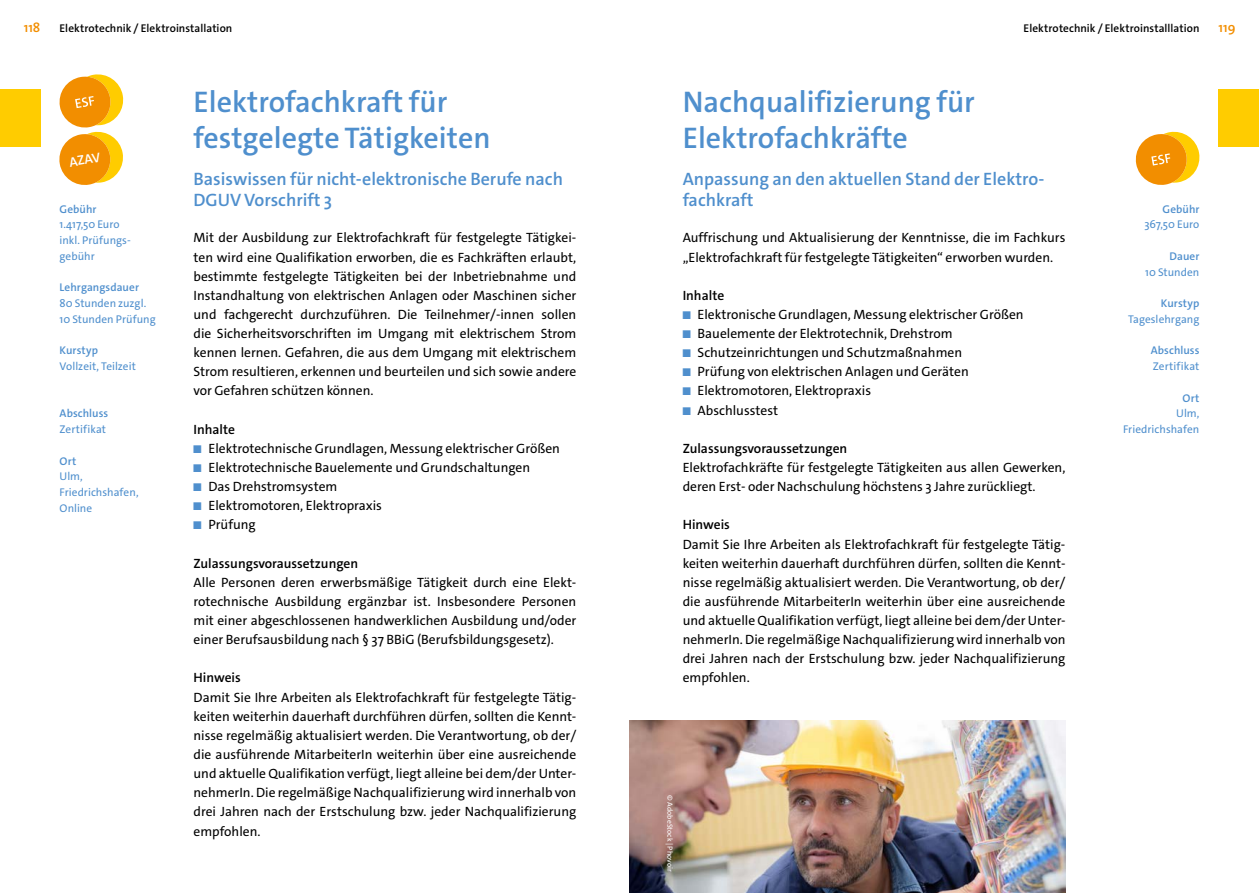
<style>
.page{position:relative;width:1259px;height:893px;background:#fff}
.page>*{position:absolute;margin:0;border:0;box-sizing:border-box;transform-origin:0 0}
.t1{font:600 30px/36px "The Sans C4 s";color:#4f8fcd}
.t2{font:600 18px/21.6px "The Sans C4 s";color:#4f8fcd}
.t3{font:13.5px/19.2px "The Sans C4 s";color:#000;text-align:justify}
.t4{font:600 13.5px "The Sans C4 s";color:#000}
.t5{font:600 13.5px "The Sans C4 s";color:#f28e00}
.t6{font:600 13.5px "The Sans C4 s";color:#fff}
.t7{font:11.25px/15.8px "The Sans C4 s";letter-spacing:.005em;color:#4f8fcd}
.t8{font:600 11.25px "The Sans C4 s";letter-spacing:.005em;color:#000}
.t9{font:600 11.25px "The Sans C4 s";letter-spacing:.01em;color:#4f8fcd}
.t10{font:7.5px "The Sans C4 s";letter-spacing:.015em;color:#fff}
.s1{font-size:11.4px;color:#4f8fcd}
</style>
<div class="page">
<img style="left:629px;top:721px;width:436px;height:172px">
<div style="left:0;top:89px;width:40px;height:58px;background:#fc0"></div>
<div style="left:1218px;top:89px;width:41px;height:58px;background:#fc0"></div>
<svg style="left:59px;top:74px;width:65px;height:111px"></svg>
<svg style="left:1135px;top:131px;width:65px;height:54px"></svg>
<p class="t5" style="left:24px;top:19px;width:18px">118</p>
<p class="t5" style="left:1218px;top:19px;width:19px">119</p>
<p class="t8" style="left:60px;top:21px;width:174px">Elektrotechnik / Elektroinstallation</p>
<p class="t8" style="left:1023px;top:21px;width:177px">Elektrotechnik / Elektroinstalllation</p>
<p class="t6" style="left:68px;top:154px;width:33px;rotate:-10deg">AZAV</p>
<p class="t9" style="left:60px;top:202px;width:38px">Gebühr</p>
<p class="t7" style="left:60px;top:217px;width:73px">1.417,50 Euro inkl. Prüfungs&shy;gebühr</p>
<p class="t9" style="left:60px;top:280px;width:81px">Lehrgangsdauer</p>
<p class="t7" style="left:60px;top:295px;width:98px">80 Stunden zuzgl.<br>10 Stunden Prüfung</p>
<p class="t9" style="left:60px;top:343px;width:40px">Kurstyp</p>
<p class="t7" style="left:60px;top:358px;width:78px">Vollzeit, Teilzeit</p>
<p class="t9" style="left:60px;top:406px;width:50px">Abschluss</p>
<p class="t7" style="left:60px;top:421px;width:48px">Zertifikat</p>
<p class="t9" style="left:60px;top:454px;width:18px">Ort</p>
<p class="t7" style="left:60px;top:469px;width:80px">Ulm,<br>Friedrichshafen,<br>Online</p>
<h1 class="t1" style="left:193px;top:84px;width:298px">Elektrofachkraft für festgelegte Tätigkeiten</h1>
<h2 class="t2" style="left:193px;top:168px;width:371px">Basiswissen für nicht-elektronische Berufe nach<br>DGUV Vorschrift 3</h2>
<p class="t3" style="left:193px;top:228px;width:384px">Mit der Ausbildung zur Elektrofachkraft für festgelegte Tätigkei&shy;ten wird eine Qualifikation erworben, die es Fachkräften erlaubt, bestimmte festgelegte Tätigkeiten bei der Inbetriebnahme und Instandhaltung von elektrischen Anlagen oder Maschinen sicher und fachgerecht durchzuführen. Die Teilnehmer/-innen sollen die Sicherheitsvorschriften im Umgang mit elektrischem Strom kennen lernen. Gefahren, die aus dem Umgang mit elektrischem Strom resultieren, erkennen und beurteilen und sich sowie andere vor Gefahren schützen können.</p>
<p class="t4" style="left:193px;top:420px;width:43px">Inhalte</p>
<p class="t3" style="left:193px;top:439px;width:368px"><span class="s1">■</span> Elektrotechnische Grundlagen, Messung elektrischer Größen</p>
<p class="t3" style="left:193px;top:458px;width:338px"><span class="s1">■</span> Elektrotechnische Bauelemente und Grundschaltungen</p>
<p class="t3" style="left:193px;top:477px;width:145px"><span class="s1">■</span> Das Drehstromsystem</p>
<p class="t3" style="left:193px;top:496px;width:190px"><span class="s1">■</span> Elektromotoren, Elektropraxis</p>
<p class="t3" style="left:193px;top:515px;width:64px"><span class="s1">■</span> Prüfung</p>
<p class="t4" style="left:193px;top:554px;width:166px">Zulassungsvoraussetzungen</p>
<p class="t3" style="left:193px;top:573px;width:384px">Alle Personen deren erwerbsmäßige Tätigkeit durch eine Elekt&shy;rotechnische Ausbildung ergänzbar ist. Insbesondere Personen mit einer abgeschlossenen handwerklichen Ausbildung und/oder einer Berufsausbildung nach § 37 BBiG (Berufsbildungsgesetz).</p>
<p class="t4" style="left:193px;top:669px;width:49px">Hinweis</p>
<p class="t3" style="left:193px;top:688px;width:384px">Damit Sie Ihre Arbeiten als Elektrofachkraft für festgelegte Tätig&shy;keiten weiterhin dauerhaft durchführen dürfen, sollten die Kennt&shy;nisse regelmäßig aktualisiert werden. Die Verantwortung, ob der/ die ausführende MitarbeiterIn weiterhin über eine ausreichende und aktuelle Qualifikation verfügt, liegt alleine bei dem/der Unter&shy;nehmerIn. Die regelmäßige Nachqualifizierung wird innerhalb von drei Jahren nach der Erstschulung bzw. jeder Nachqualifizierung empfohlen.</p>
<h1 class="t1" style="left:682px;top:84px;width:294px">Nachqualifizierung für<br>Elektrofachkräfte</h1>
<h2 class="t2" style="left:682px;top:168px;width:363px">Anpassung an den aktuellen Stand der Elektro&shy;fachkraft</h2>
<p class="t3" style="left:682px;top:228px;width:384px">Auffrischung und Aktualisierung der Kenntnisse, die im Fachkurs „Elektrofachkraft für festgelegte Tätigkeiten“ erworben wurden.</p>
<p class="t4" style="left:682px;top:287px;width:43px">Inhalte</p>
<p class="t3" style="left:682px;top:305px;width:342px"><span class="s1">■</span> Elektronische Grundlagen, Messung elektrischer Größen</p>
<p class="t3" style="left:682px;top:324px;width:271px"><span class="s1">■</span> Bauelemente der Elektrotechnik, Drehstrom</p>
<p class="t3" style="left:682px;top:343px;width:281px"><span class="s1">■</span> Schutzeinrichtungen und Schutzmaßnahmen</p>
<p class="t3" style="left:682px;top:362px;width:288px"><span class="s1">■</span> Prüfung von elektrischen Anlagen und Geräten</p>
<p class="t3" style="left:682px;top:381px;width:190px"><span class="s1">■</span> Elektromotoren, Elektropraxis</p>
<p class="t3" style="left:682px;top:401px;width:97px"><span class="s1">■</span> Abschlusstest</p>
<p class="t4" style="left:682px;top:440px;width:166px">Zulassungsvoraussetzungen</p>
<p class="t3" style="left:682px;top:458px;width:384px">Elektrofachkräfte für festgelegte Tätigkeiten aus allen Gewerken, deren Erst- oder Nachschulung höchstens 3 Jahre zurückliegt.</p>
<p class="t4" style="left:682px;top:516px;width:49px">Hinweis</p>
<p class="t3" style="left:682px;top:534px;width:384px">Damit Sie Ihre Arbeiten als Elektrofachkraft für festgelegte Tätig&shy;keiten weiterhin dauerhaft durchführen dürfen, sollten die Kennt&shy;nisse regelmäßig aktualisiert werden. Die Verantwortung, ob der/ die ausführende MitarbeiterIn weiterhin über eine ausreichende und aktuelle Qualifikation verfügt, liegt alleine bei dem/der Unter&shy;nehmerIn. Die regelmäßige Nachqualifizierung wird innerhalb von drei Jahren nach der Erstschulung bzw. jeder Nachqualifizierung empfohlen.</p>
<p class="t10" style="left:675px;top:795px;width:78px;rotate:90deg">© AdobeStock | Phovoir</p>
<p class="t9" style="left:1162px;top:202px;width:38px">Gebühr</p>
<p class="t7" style="left:1144px;top:217px;width:57px">367,50 Euro</p>
<p class="t9" style="left:1169px;top:249px;width:31px">Dauer</p>
<p class="t7" style="left:1145px;top:264px;width:56px">10 Stunden</p>
<p class="t9" style="left:1161px;top:296px;width:40px">Kurstyp</p>
<p class="t7" style="left:1128px;top:311px;width:73px">Tageslehrgang</p>
<p class="t9" style="left:1150px;top:343px;width:50px">Abschluss</p>
<p class="t7" style="left:1152px;top:358px;width:48px">Zertifikat</p>
<p class="t9" style="left:1182px;top:391px;width:18px">Ort</p>
<p class="t7" style="left:1123px;top:406px;width:78px;text-align:right">Ulm,<br>Friedrichshafen</p>
</div>
